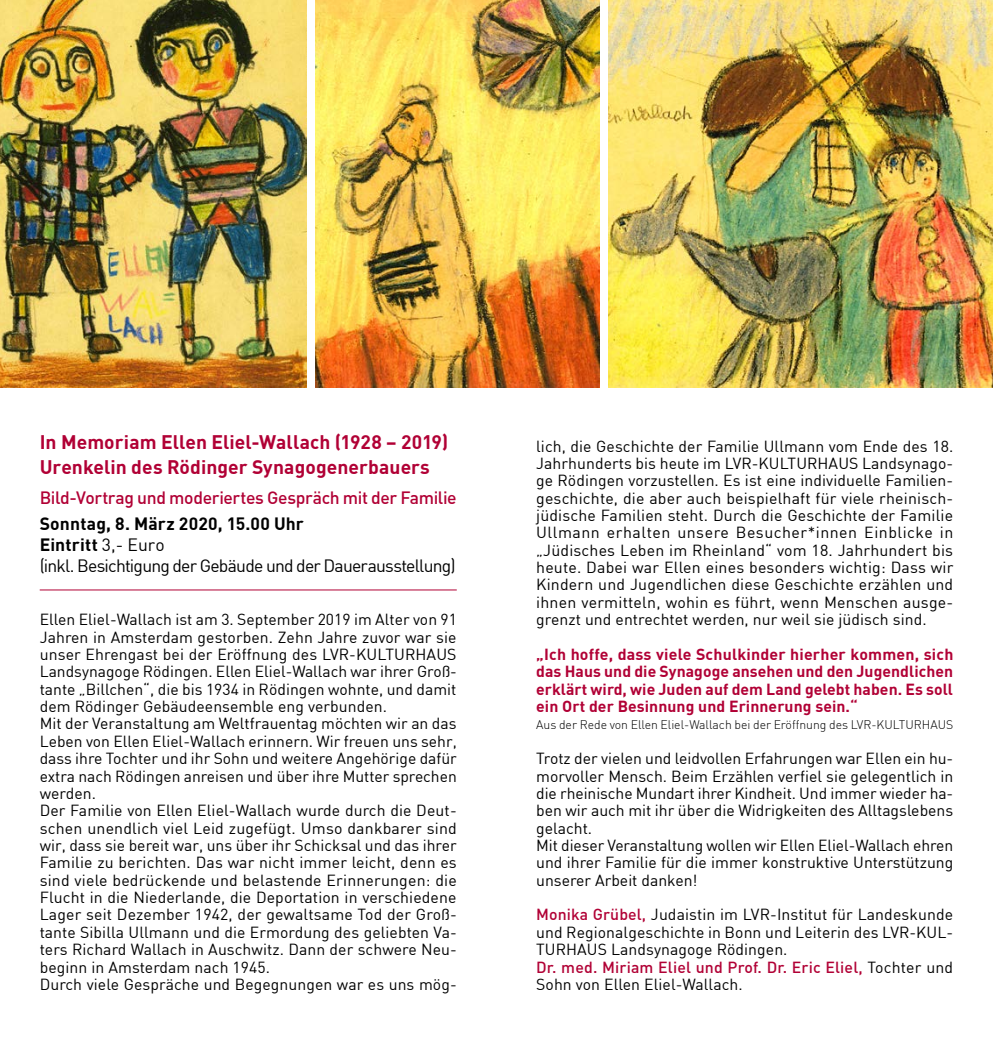
<style>
.page{position:relative;width:993px;height:1042px;background:#fff}
.page>*{position:absolute;margin:0;border:0;box-sizing:border-box;transform-origin:0 0}
.t1{font:700 19.25px/24.8px "DIN";letter-spacing:.005em;color:#b10035}
.t2{font:17.5px/21px "DIN";letter-spacing:-.045em;color:#000}
.t3{font:500 17.5px "DIN";letter-spacing:-.02em;color:#b10035}
.t4{font:15.75px/17.3px "DIN";letter-spacing:.005em;color:#000}
.t5{font:700 15.75px/17.3px "DIN";letter-spacing:.005em;color:#b10035;text-align:justify}
.t6{font:300 12.25px "DIN";color:#000}
.s1{font-weight:700}
.s2{font-weight:500;color:#b10035}
</style>
<div class="page">
<hr style="left:40px;top:589px;width:416px;height:1px;background:#b10035">
<img style="left:0;top:0;width:307px;height:387px">
<img style="left:608px;top:0;width:384px;height:387px">
<img style="left:315px;top:0;width:284px;height:387px">
<p class="t1" style="left:40px;top:429px;width:410px">In Memoriam Ellen Eliel-Wallach (1928 – 2019)<br>Urenkelin des Rödinger Synagogenerbauers</p>
<p class="t3" style="left:40px;top:486px;width:418px">Bild-Vortrag und moderiertes Gespräch mit der Familie</p>
<p class="t2" style="left:40px;top:512px;width:417px"><span class="s1">Sonntag, 8. März 2020, 15.00 Uhr<br>Eintritt</span> 3,- Euro<br>(inkl. Besichtigung der Gebäude und der Dauerausstellung)</p>
<p class="t4" style="left:40px;top:610px;width:418px">Ellen Eliel-Wallach ist am 3. September 2019 im Alter von 91<br>Jahren in Amsterdam gestorben. Zehn Jahre zuvor war sie unser Ehrengast bei der Eröffnung des LVR-KULTURHAUS Landsynagoge Rödingen. Ellen Eliel-Wallach war ihrer Groß&shy;tante „Billchen“, die bis 1934 in Rödingen wohnte, und damit dem Rödinger Gebäudeensemble eng verbunden.<br>Mit der Veranstaltung am Weltfrauentag möchten wir an das Leben von Ellen Eliel-Wallach erinnern. Wir freuen uns sehr, dass ihre Tochter und ihr Sohn und weitere Angehörige dafür extra nach Rödingen anreisen und über ihre Mutter sprechen werden.<br>Der Familie von Ellen Eliel-Wallach wurde durch die Deut&shy;schen unendlich viel Leid zugefügt. Umso dankbarer sind wir, dass sie bereit war, uns über ihr Schicksal und das ihrer Familie zu berichten. Das war nicht immer leicht, denn es sind viele bedrückende und belastende Erinnerungen: die Flucht in die Niederlande, die Deportation in verschiedene Lager seit Dezember 1942, der gewaltsame Tod der Groß&shy;tante Sibilla Ullmann und die Ermordung des geliebten Va&shy;ters Richard Wallach in Auschwitz. Dann der schwere Neu&shy;beginn in Amsterdam nach 1945.<br>Durch viele Gespräche und Begegnungen war es uns mög-</p>
<p class="t4" style="left:536px;top:437px;width:418px;text-align:justify">lich, die Geschichte der Familie Ullmann vom Ende des 18.<br>Jahrhunderts bis heute im LVR-KULTURHAUS Landsynago&shy;ge Rödingen vorzustellen. Es ist eine individuelle Familien&shy;geschichte, die aber auch beispielhaft für viele rheinisch&shy;jüdische Familien steht. Durch die Geschichte der Familie Ullmann erhalten unsere Besucher*innen Einblicke in „Jüdisches Leben im Rheinland“ vom 18. Jahrhundert bis heute. Dabei war Ellen eines besonders wichtig: Dass wir Kindern und Jugendlichen diese Geschichte erzählen und ihnen vermitteln, wohin es führt, wenn Menschen ausge&shy;grenzt und entrechtet werden, nur weil sie jüdisch sind.</p>
<p class="t5" style="left:536px;top:645px;width:418px">„Ich hoffe, dass viele Schulkinder hierher kommen, sich das Haus und die Synagoge ansehen und den Jugendlichen erklärt wird, wie Juden auf dem Land gelebt haben. Es soll ein Ort der Besinnung und Erinnerung sein.“</p>
<p class="t6" style="left:536px;top:717px;width:418px">Aus der Rede von Ellen Eliel-Wallach bei der Eröffnung des LVR-KULTURHAUS</p>
<p class="t4" style="left:536px;top:749px;width:418px">Trotz der vielen und leidvollen Erfahrungen war Ellen ein hu&shy;morvoller Mensch. Beim Erzählen verfiel sie gelegentlich in die rheinische Mundart ihrer Kindheit. Und immer wieder ha&shy;ben wir auch mit ihr über die Widrigkeiten des Alltagslebens gelacht.<br>Mit dieser Veranstaltung wollen wir Ellen Eliel-Wallach ehren und ihrer Familie für die immer konstruktive Unterstützung unserer Arbeit danken!</p>
<p class="t4" style="left:536px;top:906px;width:418px"><span class="s2">Monika Grübel,</span> Judaistin im LVR-Institut für Landeskunde und Regionalgeschichte in Bonn und Leiterin des LVR-KUL-TURHAUS Landsynagoge Rödingen.<br><span class="s2">Dr. med. Miriam Eliel und Prof. Dr. Eric Eliel,</span> Tochter und Sohn von Ellen Eliel-Wallach.</p>
</div>
